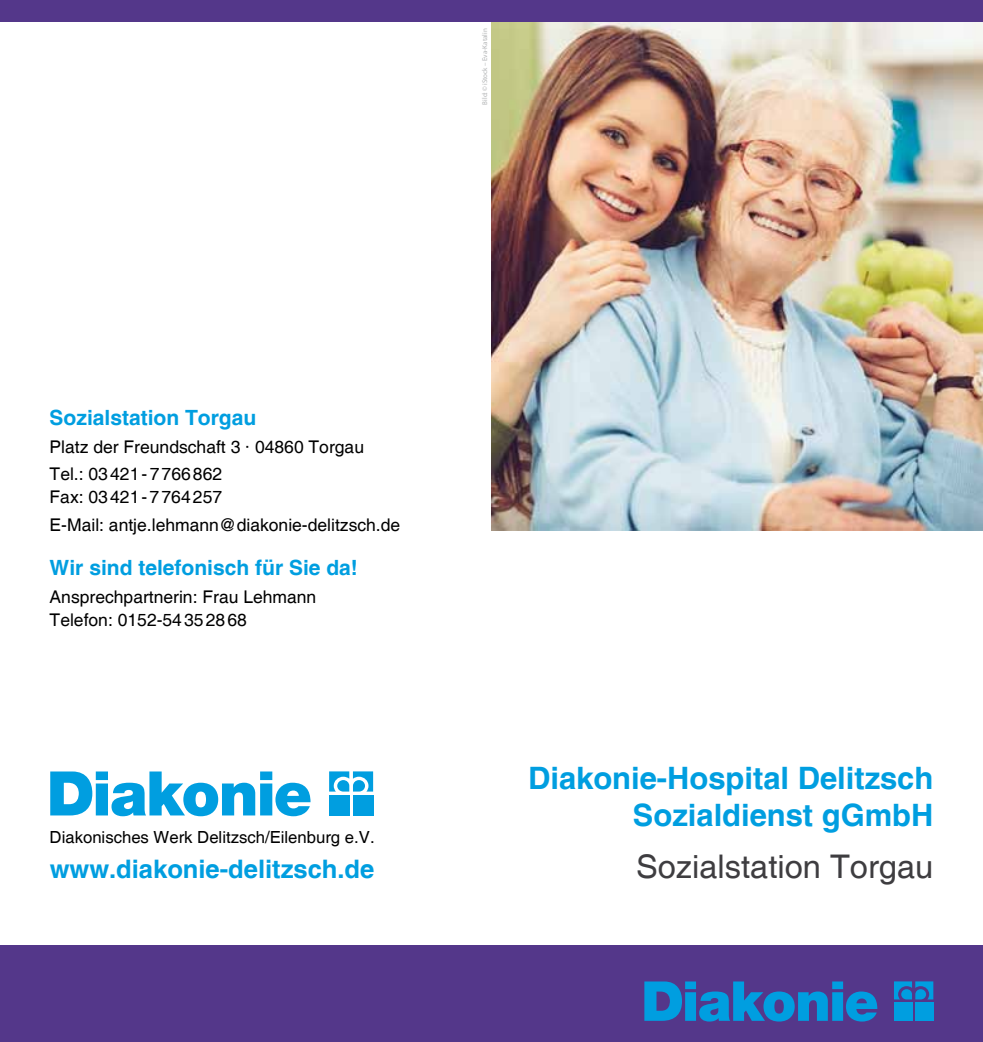
<style>
.page{position:relative;width:983px;height:1042px;background:#fff}
.page>*{position:absolute;margin:0;border:0;box-sizing:border-box;transform-origin:0 0}
.t1{font:32.55px "Helvetica";color:#3e3d40}
.t2{font:700 30.8px/37.1px "Helvetica";color:#009ee0;text-align:right}
.t3{font:700 25.55px "Helvetica";color:#009ee0}
.t4{font:700 21px "Helvetica";color:#009ee0}
.t5{font:17.5px/27.7px "Helvetica";color:#000}
.t6{font:16.62px "Helvetica";color:#000}
.t7{font:7px "Myriad Pro";color:#b1b3b4}
</style>
<div class="page">
<img style="left:491px;top:21px;width:491px;height:509px">
<div style="left:0;top:945px;width:982px;height:97px;background:#54378a"></div>
<svg style="left:50px;top:771px;width:260px;height:45px"></svg>
<svg style="left:329px;top:771px;width:44px;height:20px"></svg>
<div style="left:329px;top:795px;width:20px;height:20px;background:#009ee0"></div>
<div style="left:353px;top:795px;width:20px;height:20px;background:#009ee0"></div>
<svg style="left:644px;top:981px;width:233px;height:40px"></svg>
<svg style="left:894px;top:981px;width:39px;height:18px"></svg>
<div style="left:893px;top:1002px;width:18px;height:19px;background:#009ee0"></div>
<div style="left:915px;top:1002px;width:18px;height:19px;background:#009ee0"></div>
<div style="left:0;top:0;width:982px;height:21px;background:#54378a"></div>
<p class="t7" style="left:480px;top:105px;width:78px;rotate:-90deg">Bild: ©iStock – Eva-Katalin</p>
<p class="t4" style="left:50px;top:405px;width:208px">Sozialstation Torgau</p>
<p class="t5" style="left:50px;top:433px;width:316px">Platz der Freundschaft 3 · 04860 Torgau<br>Tel.: 03421-7766862</p>
<p class="t5" style="left:50px;top:484px;width:352px">Fax: 03421-7764257<br>E-Mail: antje.lehmann@diakonie-delitzsch.de</p>
<p class="t4" style="left:50px;top:555px;width:310px">Wir sind telefonisch für Sie da!</p>
<p class="t5" style="left:50px;top:586px;width:268px;line-height:22.8px">Ansprechpartnerin: Frau Lehmann<br>Telefon: 0152-54352868</p>
<p class="t6" style="left:50px;top:827px;width:326px">Diakonisches Werk Delitzsch/Eilenburg e.V.</p>
<h3 class="t3" style="left:50px;top:853px;width:326px">www.diakonie-delitzsch.de</h3>
<h2 class="t2" style="left:528px;top:759px;width:406px">Diakonie-Hospital Delitzsch<br>Sozialdienst gGmbH</h2>
<h1 class="t1" style="left:636px;top:848px;width:299px">Sozialstation Torgau</h1>
</div>
